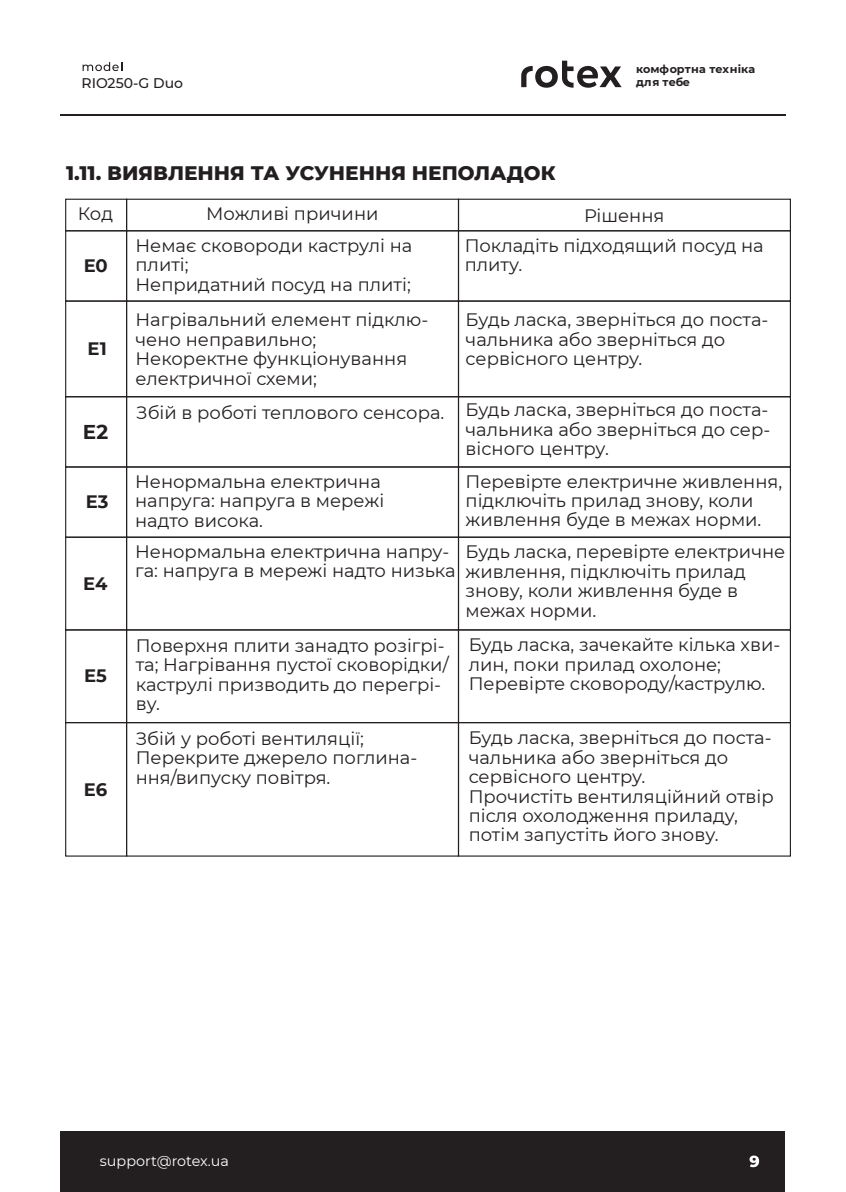
<style>
.page{position:relative;width:846px;height:1192px;background:#fff}
.page>*{position:absolute;margin:0;border:0;box-sizing:border-box;transform-origin:0 0}
.t1{font:800 20px "Montserrat";color:#231f20}
.t2{font:700 20px "Montserrat";color:#231f20}
.t3{font:18px/19.4px "Montserrat";color:#231f20}
.t4{font:700 18px "Montserrat";color:#231f20}
.t5{font:14.4px "Montserrat";color:#fff}
.t6{font:500 14px "Montserrat";color:#231f20}
.t7{font:700 11.2px/13.4px "Montserrat";letter-spacing:.01em;color:#231f20}
</style>
<div class="page">
<div style="left:61px;top:1131px;width:724px;height:60px;background:#231f20"></div>
<hr style="left:60px;top:114px;width:725px;height:1px;background:#231f20">
<svg style="left:749px;top:1155px;width:10px;height:12px"></svg>
<svg style="left:83px;top:62px;width:39px;height:9px"></svg>
<svg style="left:521px;top:61px;width:100px;height:27px"></svg>
<div style="left:65px;top:199px;width:62px;height:32px;border:1px solid #231f20"></div>
<div style="left:126px;top:199px;width:333px;height:32px;border:1px solid #231f20"></div>
<div style="left:458px;top:199px;width:333px;height:32px;border:1px solid #231f20"></div>
<div style="left:65px;top:230px;width:62px;height:72px;border:1px solid #231f20"></div>
<div style="left:126px;top:230px;width:333px;height:72px;border:1px solid #231f20"></div>
<div style="left:458px;top:230px;width:333px;height:72px;border:1px solid #231f20"></div>
<div style="left:65px;top:300px;width:62px;height:97px;border:1px solid #231f20"></div>
<div style="left:126px;top:300px;width:333px;height:97px;border:1px solid #231f20"></div>
<div style="left:458px;top:300px;width:333px;height:97px;border:1px solid #231f20"></div>
<div style="left:65px;top:396px;width:62px;height:71px;border:1px solid #231f20"></div>
<div style="left:126px;top:396px;width:333px;height:71px;border:1px solid #231f20"></div>
<div style="left:458px;top:396px;width:333px;height:71px;border:1px solid #231f20"></div>
<div style="left:65px;top:466px;width:62px;height:72px;border:1px solid #231f20"></div>
<div style="left:126px;top:466px;width:333px;height:72px;border:1px solid #231f20"></div>
<div style="left:458px;top:466px;width:333px;height:72px;border:1px solid #231f20"></div>
<div style="left:65px;top:537px;width:62px;height:93px;border:1px solid #231f20"></div>
<div style="left:126px;top:537px;width:333px;height:93px;border:1px solid #231f20"></div>
<div style="left:458px;top:537px;width:333px;height:93px;border:1px solid #231f20"></div>
<div style="left:65px;top:629px;width:62px;height:94px;border:1px solid #231f20"></div>
<div style="left:126px;top:629px;width:333px;height:94px;border:1px solid #231f20"></div>
<div style="left:458px;top:629px;width:333px;height:94px;border:1px solid #231f20"></div>
<div style="left:65px;top:722px;width:62px;height:134px;border:1px solid #231f20"></div>
<div style="left:126px;top:722px;width:333px;height:134px;border:1px solid #231f20"></div>
<div style="left:458px;top:722px;width:333px;height:134px;border:1px solid #231f20"></div>
<p class="t6" style="left:81px;top:73px;width:103px">RIO250-G Duo</p>
<p class="t7" style="left:636px;top:61px;width:120px">комфортна техніка для тебе</p>
<p class="t1" style="left:66px;top:158px;width:491px">1.11. ВИЯВЛЕННЯ ТА УСУНЕННЯ НЕПОЛАДОК</p>
<p class="t3" style="left:78px;top:203px;width:37px">Код</p>
<p class="t3" style="left:206px;top:203px;width:174px">Можливі причини</p>
<p class="t3" style="left:584px;top:205px;width:82px">Рішення</p>
<p class="t4" style="left:84px;top:253px;width:26px">E0</p>
<p class="t3" style="left:135px;top:235px;width:278px">Немає сковороди каструлі на плиті;<br>Непридатний посуд на плиті;</p>
<p class="t3" style="left:465px;top:235px;width:301px">Покладіть підходящий посуд на плиту.</p>
<p class="t4" style="left:88px;top:336px;width:21px">E1</p>
<p class="t2" style="left:83px;top:417px;width:27px">E2</p>
<p class="t4" style="left:86px;top:488px;width:24px">E3</p>
<p class="t4" style="left:83px;top:570px;width:26px">E4</p>
<p class="t4" style="left:84px;top:663px;width:24px">E5</p>
<p class="t4" style="left:84px;top:776px;width:25px">E6</p>
<p class="t3" style="left:135px;top:309px;width:294px">Нагрівальний елемент підклю&shy;чено неправильно;<br>Некоректне функціонування електричної схеми;</p>
<p class="t3" style="left:465px;top:309px;width:304px">Будь ласка, зверніться до поста&shy;чальника або зверніться до сервісного центру.</p>
<p class="t3" style="left:465px;top:401px;width:306px;line-height:18.8px;text-align:justify;text-indent:-329px">Збій в роботі теплового сенсора. Будь ласка, зверніться до поста&shy;чальника або зверніться до сер&shy;вісного центру.</p>
<p class="t3" style="left:135px;top:471px;width:251px">Ненормальна електрична напруга: напруга в мережі надто висока.</p>
<p class="t3" style="left:135px;top:541px;width:322px">Ненормальна електрична напру&shy;га: напруга в мережі надто низька</p>
<p class="t3" style="left:136px;top:635px;width:314px">Поверхня плити занадто розігрі&shy;та; Нагрівання пустої сковорідки/ каструлі призводить до перегрі&shy;ву.</p>
<p class="t3" style="left:136px;top:728px;width:283px">Збій у роботі вентиляції;<br>Перекрите джерело поглина&shy;ння/випуску повітря.</p>
<p class="t3" style="left:465px;top:471px;width:318px">Перевірте електричне живлення, підключіть прилад знову, коли живлення буде в межах норми.</p>
<p class="t3" style="left:465px;top:541px;width:321px">Будь ласка, перевірте електричне живлення, підключіть прилад знову, коли живлення буде в межах норми.</p>
<p class="t3" style="left:469px;top:634px;width:313px">Будь ласка, зачекайте кілька хви&shy;лин, поки прилад охолоне;<br>Перевірте сковороду/каструлю.</p>
<p class="t3" style="left:469px;top:727px;width:307px">Будь ласка, зверніться до поста&shy;чальника або зверніться до сервісного центру.<br>Прочистіть вентиляційний отвір після охолодження приладу, потім запустіть його знову.</p>
<p class="t5" style="left:100px;top:1151px;width:130px">support@rotex.ua</p>
</div>
